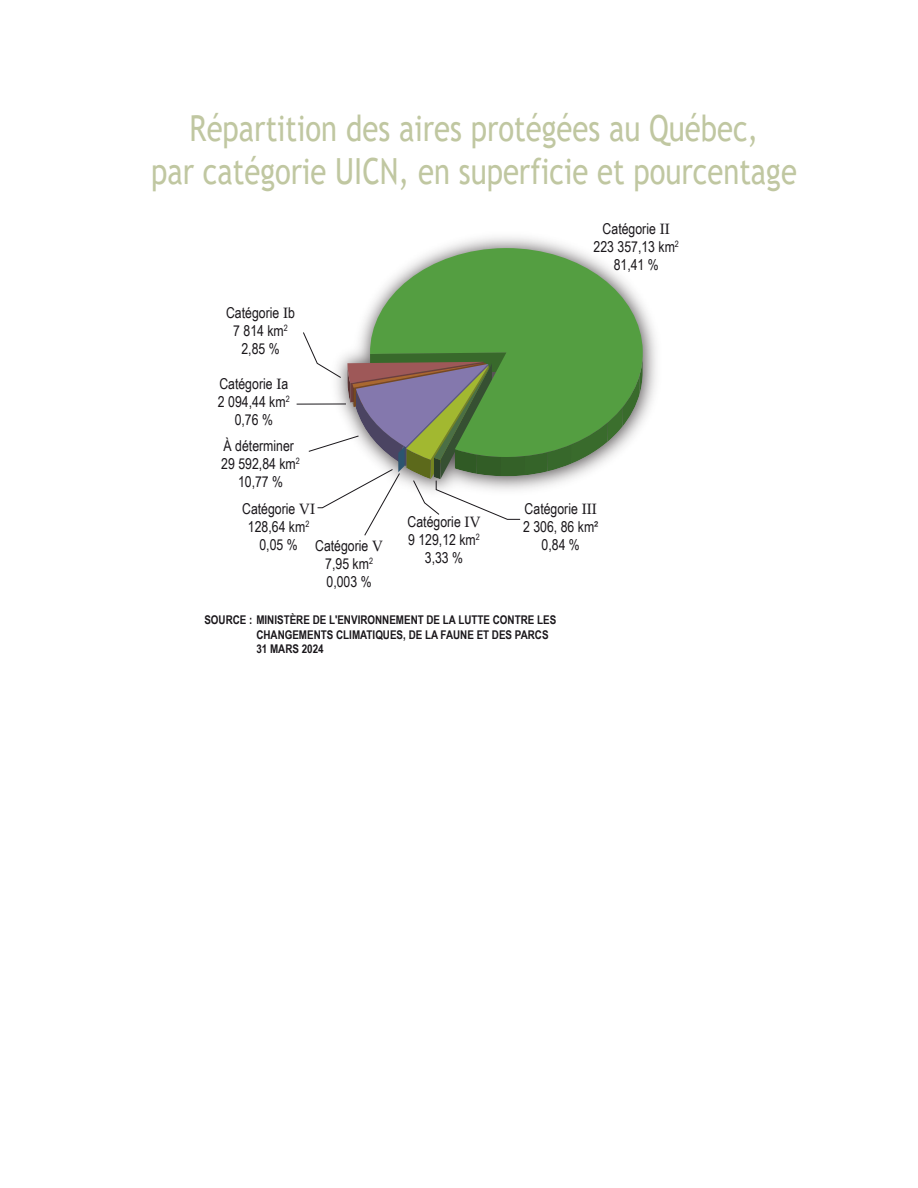
<style>
.page{position:relative;width:918px;height:1188px;background:#fff}
.page>*{position:absolute;margin:0;border:0;box-sizing:border-box;transform-origin:0 0}
.t1{font:36px/43.2px "Trebuchet MS";color:#c0c7a1;text-align:center;scale:.81 1}
.t2{font:15px/18px "Arial Narrow";color:#1a171b;text-align:center}
.t3{font:700 12px/14.4px "Arial Narrow";color:#1a171b}
.s1{font-family:"Palatino Linotype"}
</style>
<div class="page">
<img style="left:362px;top:237px;width:295px;height:183px">
<svg style="left:369px;top:248px;width:274px;height:83px;fill:#549e41"></svg>
<hr style="left:297px;top:404px;width:49px;height:1px;background:#1a171b">
<svg style="left:302px;top:331px;width:342px;height:205px"></svg>
<h1 class="t1" style="left:151px;top:106px;width:799px">Répartition des aires protégées au Québec,<br>par catégorie UICN, en superficie et pourcentage</h1>
<p class="t2" style="left:226px;top:303px;width:70px">Catégorie <span class="s1">I</span>b<br>7 814 km<sup>2<br></sup>2,85 %</p>
<p class="t2" style="left:218px;top:375px;width:73px">Catégorie <span class="s1">I</span>a<br>2 094,44 km<sup>2<br></sup>0,76 %</p>
<p class="t2" style="left:221px;top:437px;width:80px">À déterminer<br>29 592,84 km<sup>2<br></sup>10,77 %</p>
<p class="t2" style="left:242px;top:500px;width:74px">Catégorie <span class="s1">VI<br></span>128,64 km<sup>2<br></sup>0,05 %</p>
<p class="t2" style="left:315px;top:536px;width:69px">Catégorie <span class="s1">V<br></span>7,95 km<sup>2<br></sup>0,003 %</p>
<p class="t2" style="left:408px;top:512px;width:74px">Catégorie <span class="s1">IV<br></span>9 129,12 km<sup>2<br></sup>3,33 %</p>
<p class="t2" style="left:594px;top:219px;width:87px">Catégorie <span class="s1">II<br></span>223 357,13 km<sup>2<br></sup>81,41 %</p>
<p class="t2" style="left:523px;top:500px;width:77px">Catégorie <span class="s1">III<br></span>2 306, 86 km²<br>0,84 %</p>
<p class="t3" style="left:256px;top:612px;width:301px;text-indent:-52px">SOURCE : MINISTÈRE DE L'ENVIRONNEMENT DE LA LUTTE CONTRE LES<br>CHANGEMENTS CLIMATIQUES, DE LA FAUNE ET DES PARCS<br>31 MARS 2024</p>
</div>
